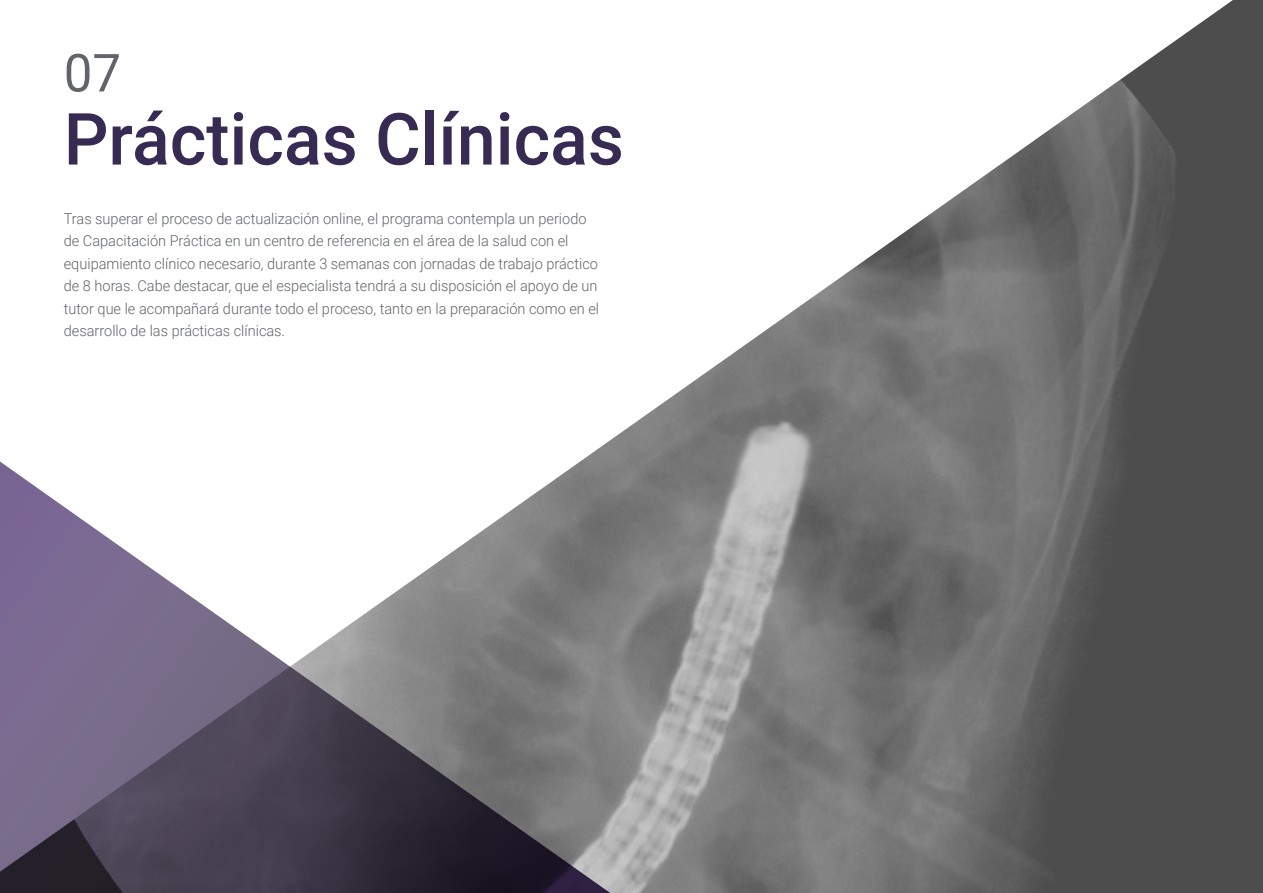
<style>
.page{position:relative;width:1263px;height:893px;background:#fff}
.page>*{position:absolute;margin:0;border:0;box-sizing:border-box;transform-origin:0 0}
.t1{font:500 72px "Roboto";color:#372b54}
.t2{font:52.5px "Roboto";color:#61646a}
.t3{font:300 15px/22.5px "Roboto";color:#61646a}
</style>
<div class="page">
<img style="left:602px;top:0;width:661px;height:893px">
<svg style="left:0;top:446px;width:640px;height:447px"></svg>
<h2 class="t2" style="left:64px;top:36px;width:59px">07</h2>
<h1 class="t1" style="left:64px;top:89px;width:562px">Prácticas Clínicas</h1>
<p class="t3" style="left:64px;top:207px;width:537px">Tras superar el proceso de actualización online, el programa contempla un periodo de Capacitación Práctica en un centro de referencia en el área de la salud con el equipamiento clínico necesario, durante 3 semanas con jornadas de trabajo práctico de 8 horas. Cabe destacar, que el especialista tendrá a su disposición el apoyo de un tutor que le acompañará durante todo el proceso, tanto en la preparación como en el desarrollo de las prácticas clínicas.</p>
</div>
